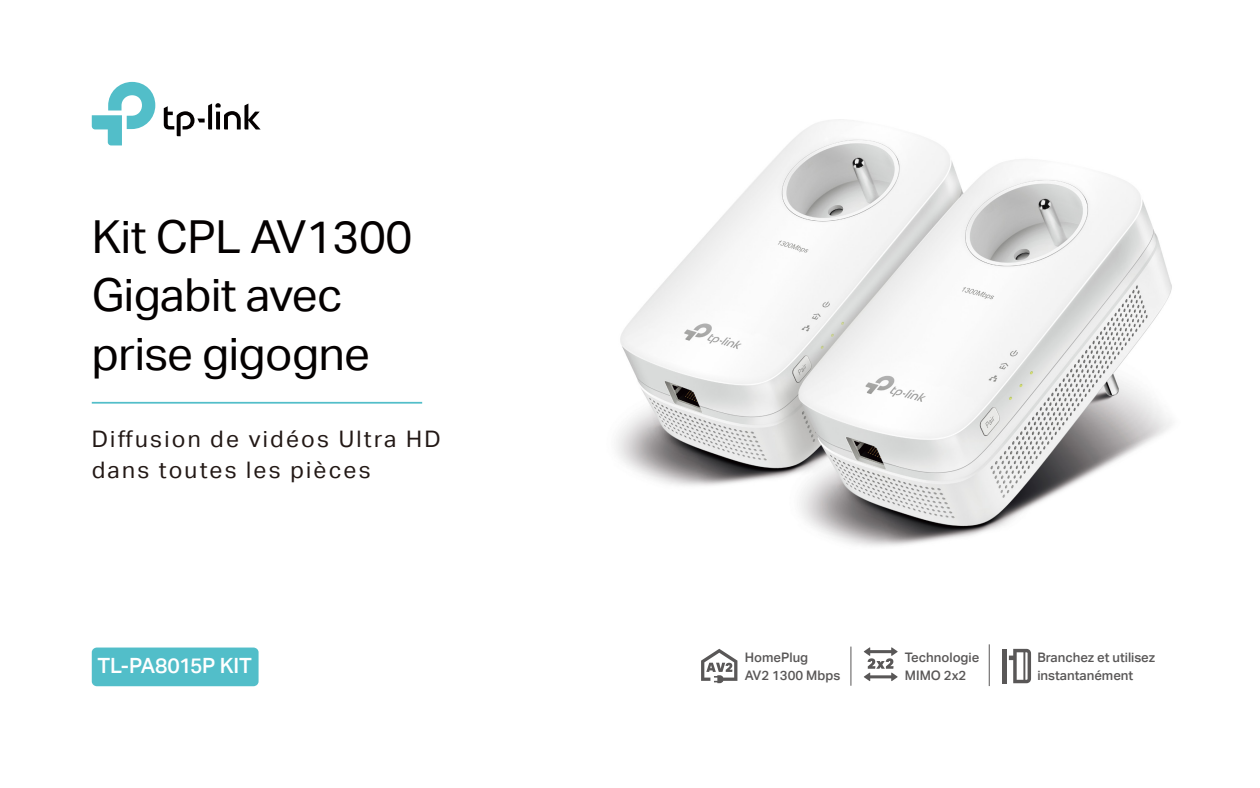
<style>
.page{position:relative;width:1260px;height:788px;background:#fff}
.page>*{position:absolute;margin:0;border:0;box-sizing:border-box;transform-origin:0 0}
.t1{font:45.5px/58.6px "TP Link Aktiv Regular";letter-spacing:-.01em;color:#040000}
.t2{font:22.75px/30.9px "TP Link Aktiv Regular";letter-spacing:.1em;color:#221815}
.t3{font:21px "TP Link Aktiv Medium";letter-spacing:-.01em;color:#fff}
.t4{font:13.12px/17.5px "TP Link Aktiv Medium";color:#595757}
</style>
<div class="page">
<img style="left:616px;top:120px;width:556px;height:426px">
<div style="left:92px;top:647px;width:167px;height:39px;background:#52bec9;border-radius:5px"></div>
<svg style="left:92px;top:82px;width:63px;height:63px"></svg>
<svg style="left:164px;top:103px;width:97px;height:33px"></svg>
<hr style="left:92px;top:402px;width:330px;height:1px;background:#52bec9">
<hr style="left:850px;top:646px;width:1px;height:39px;background:#595757">
<hr style="left:989px;top:644px;width:1px;height:42px;background:#595757">
<svg style="left:1009px;top:648px;width:22px;height:35px"></svg>
<div style="left:1002px;top:648px;width:5px;height:35px;background:#595757"></div>
<svg style="left:701px;top:648px;width:36px;height:35px"></svg>
<svg style="left:864px;top:647px;width:34px;height:34px"></svg>
<h1 class="t1" style="left:92px;top:207px;width:322px">Kit CPL AV1300<br>Gigabit avec prise gigogne</h1>
<h2 class="t2" style="left:92px;top:424px;width:350px">Diffusion de vidéos Ultra HD dans toutes les pièces</h2>
<h3 class="t3" style="left:97px;top:653px;width:156px">TL-PA8015P KIT</h3>
<p class="t4" style="left:745px;top:649px;width:97px">HomePlug<br>AV2 1300 Mbps</p>
<p class="t4" style="left:1037px;top:649px;width:119px">Branchez et utilisez instantanément</p>
<p class="t4" style="left:905px;top:649px;width:76px">Technologie<br>MIMO 2x2</p>
</div>
